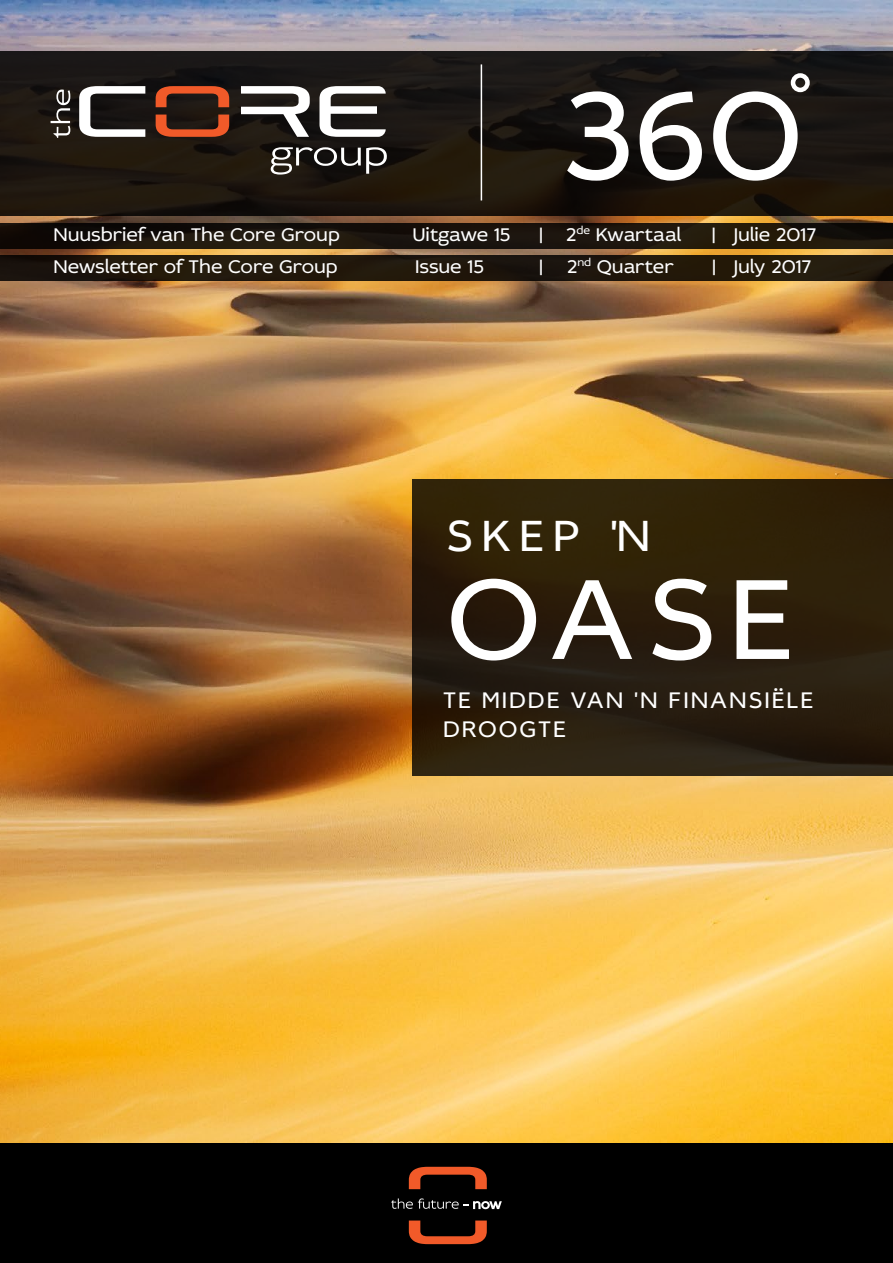
<style>
.page{position:relative;width:893px;height:1263px;background:#fff}
.page>*{position:absolute;margin:0;border:0;box-sizing:border-box;transform-origin:0 0}
.t1{font:132px "Idealist Sans";color:#fff}
.t2{font:121.05px "Idealist Sans";color:#fff}
.t3{font:46.35px "Idealist Sans";color:#fff}
.t4{font:24px/28.8px "Idealist Sans";letter-spacing:.08em;color:#fff}
.t5{font:19.5px "Idealist Sans";color:#fff}
</style>
<div class="page">
<img style="left:0;top:0;width:893px;height:1144px">
<svg style="left:0;top:51px;width:893px;height:165px;background:#1b1610"></svg>
<svg style="left:0;top:223px;width:893px;height:26px;background:#1a130b"></svg>
<div style="left:0;top:255px;width:893px;height:26px;background:#22180c"></div>
<div style="left:0;top:1144px;width:893px;height:119px;background:#000"></div>
<svg style="left:391px;top:1198px;width:111px;height:11px"></svg>
<svg style="left:409px;top:1167px;width:78px;height:22px"></svg>
<svg style="left:409px;top:1220px;width:78px;height:24px"></svg>
<hr style="left:481px;top:64px;width:1px;height:136px;background:#fff">
<div style="left:791px;top:73px;width:19px;height:19px;border:4px solid #fff;border-radius:50%"></div>
<svg style="left:79px;top:86px;width:66px;height:51px"></svg>
<svg style="left:156px;top:86px;width:73px;height:21px;background:#87381e"></svg>
<svg style="left:156px;top:115px;width:73px;height:22px;background:#85371d"></svg>
<svg style="left:241px;top:86px;width:69px;height:51px"></svg>
<svg style="left:51px;top:90px;width:19px;height:48px"></svg>
<svg style="left:271px;top:147px;width:116px;height:28px"></svg>
<svg style="left:319px;top:86px;width:67px;height:51px"></svg>
<div style="left:412px;top:479px;width:481px;height:297px;background:linear-gradient(to bottom,#302105,#271d13)"></div>
<h1 class="t1" style="left:563px;top:46px;width:241px">360</h1>
<p class="t5" style="left:53px;top:221px;width:288px">Nuusbrief van The Core Group</p>
<p class="t5" style="left:412px;top:221px;width:100px">Uitgawe 15</p>
<p class="t5" style="left:539px;top:221px;width:144px">| 2<sup>de</sup> Kwartaal</p>
<p class="t5" style="left:711px;top:221px;width:106px">| Julie 2017</p>
<p class="t5" style="left:53px;top:253px;width:286px">Newsletter of The Core Group</p>
<p class="t5" style="left:415px;top:253px;width:71px">Issue 15</p>
<p class="t5" style="left:539px;top:253px;width:136px">| 2<sup>nd</sup> Quarter</p>
<p class="t5" style="left:712px;top:253px;width:101px">| July 2017</p>
<h3 class="t3" style="left:446px;top:505px;width:206px">SKEP 'N</h3>
<h2 class="t2" style="left:446px;top:537px;width:349px">OASE</h2>
<p class="t4" style="left:443px;top:685px;width:372px">TE MIDDE VAN 'N FINANSIËLE<br>DROOGTE</p>
</div>
